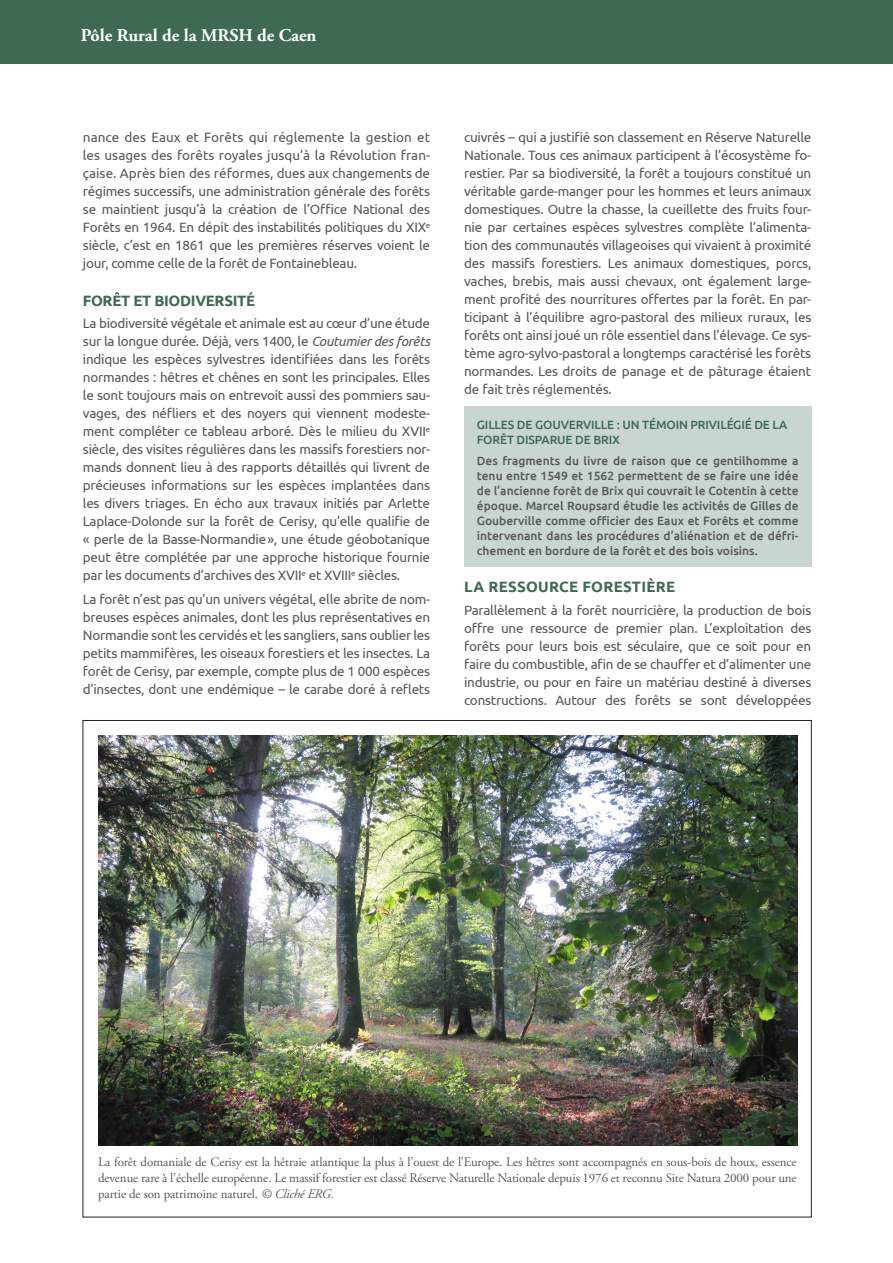
<style>
.page{position:relative;width:893px;height:1263px;background:#fff}
.page>*{position:absolute;margin:0;border:0;box-sizing:border-box;transform-origin:0 0}
.t1{font:700 18px "Adobe Garamond Pro";color:#fff}
.t2{font:700 15px "Ubuntu";letter-spacing:.02em;color:#3e6a53}
.t3{font:700 15px "Ubuntu";letter-spacing:-.02em;color:#3e6a53}
.t4{font:13.5px/18px "Ubuntu";letter-spacing:-.02em;color:#57585a;text-align:justify}
.t5{font:12.9px/15.9px "Adobe Garamond Pro";letter-spacing:-.01em;color:#57585a;text-align:justify}
.t6{font:500 12px/15px "Ubuntu";color:#57585a;text-align:justify}
.t7{font:500 12px "Ubuntu";letter-spacing:-.01em;color:#3e6a53}
.s1{font-style:italic}
</style>
<div class="page">
<div style="left:464px;top:406px;width:347px;height:161px;background:#c9d5cf"></div>
<div style="left:0;top:0;width:893px;height:64px;background:#3e6a53"></div>
<img style="left:98px;top:736px;width:699px;height:409px">
<p class="t1" style="left:81px;top:25px;width:237px">Pôle Rural de la MRSH de Caen</p>
<p class="t4" style="left:83px;top:128px;width:349px">nance des Eaux et Forêts qui réglemente la gestion et les usages des forêts royales jusqu’à la Révolution fran&shy;çaise. Après bien des réformes, dues aux changements de régimes successifs, une administration générale des forêts se maintient jusqu’à la création de l’Office National des Forêts en 1964. En dépit des instabilités politiques du XIX<sup>e </sup>siècle, c’est en 1861 que les premières réserves voient le jour, comme celle de la forêt de Fontainebleau.</p>
<p class="t3" style="left:83px;top:291px;width:174px">FORÊT ET BIODIVERSITÉ</p>
<p class="t4" style="left:83px;top:314px;width:349px">La biodiversité végétale et animale est au cœur d’une étude sur la longue durée. Déjà, vers 1400, le <span class="s1">Coutumier des forêts </span>indique les espèces sylvestres identifiées dans les forêts normandes : hêtres et chênes en sont les principales. Elles le sont toujours mais on entrevoit aussi des pommiers sau&shy;vages, des néfliers et des noyers qui viennent modeste&shy;ment compléter ce tableau arboré. Dès le milieu du XVII<sup>e </sup>siècle, des visites régulières dans les massifs forestiers nor&shy;mands donnent lieu à des rapports détaillés qui livrent de précieuses informations sur les espèces implantées dans les divers triages. En écho aux travaux initiés par Arlette Laplace-Dolonde sur la forêt de Cerisy, qu’elle qualifie de « perle de la Basse-Normandie», une étude géobotanique peut être complétée par une approche historique fournie par les documents d’archives des XVII<sup>e</sup> et XVIII<sup>e</sup> siècles.</p>
<p class="t4" style="left:83px;top:590px;width:349px">La forêt n’est pas qu’un univers végétal, elle abrite de nom&shy;breuses espèces animales, dont les plus représentatives en Normandie sont les cervidés et les sangliers, sans oublier les petits mammifères, les oiseaux forestiers et les insectes. La forêt de Cerisy, par exemple, compte plus de 1 000 espèces d’insectes, dont une endémique – le carabe doré à reflets</p>
<p class="t4" style="left:464px;top:128px;width:349px">cuivrés – qui a justifié son classement en Réserve Naturelle Nationale. Tous ces animaux participent à l’écosystème fo&shy;restier. Par sa biodiversité, la forêt a toujours constitué un véritable garde-manger pour les hommes et leurs animaux domestiques. Outre la chasse, la cueillette des fruits four&shy;nie par certaines espèces sylvestres complète l’alimenta&shy;tion des communautés villageoises qui vivaient à proximité des massifs forestiers. Les animaux domestiques, porcs, vaches, brebis, mais aussi chevaux, ont également large&shy;ment profité des nourritures offertes par la forêt. En par&shy;ticipant à l’équilibre agro-pastoral des milieux ruraux, les forêts ont ainsi joué un rôle essentiel dans l’élevage. Ce sys&shy;tème agro-sylvo-pastoral a longtemps caractérisé les forêts normandes. Les droits de panage et de pâturage étaient de fait très réglementés.</p>
<p class="t7" style="left:477px;top:417px;width:312px">GILLES DE GOUVERVILLE : UN TÉMOIN PRIVILÉGIÉ DE LA</p>
<p class="t7" style="left:477px;top:432px;width:145px">FORÊT DISPARUE DE BRIX</p>
<p class="t6" style="left:477px;top:453px;width:323px">Des fragments du livre de raison que ce gentilhomme a tenu entre 1549 et 1562 permettent de se faire une idée de l’ancienne forêt de Brix qui couvrait le Cotentin à cette époque. Marcel Roupsard étudie les activités de Gilles de Gouberville comme officier des Eaux et Forêts et comme intervenant dans les procédures d’aliénation et de défri&shy;chement en bordure de la forêt et des bois voisins.</p>
<p class="t2" style="left:464px;top:578px;width:213px">LA RESSOURCE FORESTIÈRE</p>
<p class="t4" style="left:464px;top:601px;width:349px">Parallèlement à la forêt nourricière, la production de bois offre une ressource de premier plan. L’exploitation des forêts pour leurs bois est séculaire, que ce soit pour en faire du combustible, afin de se chauffer et d’alimenter une industrie, ou pour en faire un matériau destiné à diverses constructions. Autour des forêts se sont développées</p>
<p class="t5" style="left:98px;top:1154px;width:700px">La forêt domaniale de Cerisy est la hêtraie atlantique la plus à l’ouest de l’Europe. Les hêtres sont accompagnés en sous-bois de houx, essence devenue rare à l’échelle européenne. Le massif forestier est classé Réserve Naturelle Nationale depuis 1976 et reconnu Site Natura 2000 pour une partie de son patrimoine naturel. <span class="s1">© Cliché ERG.</span></p>
</div>
